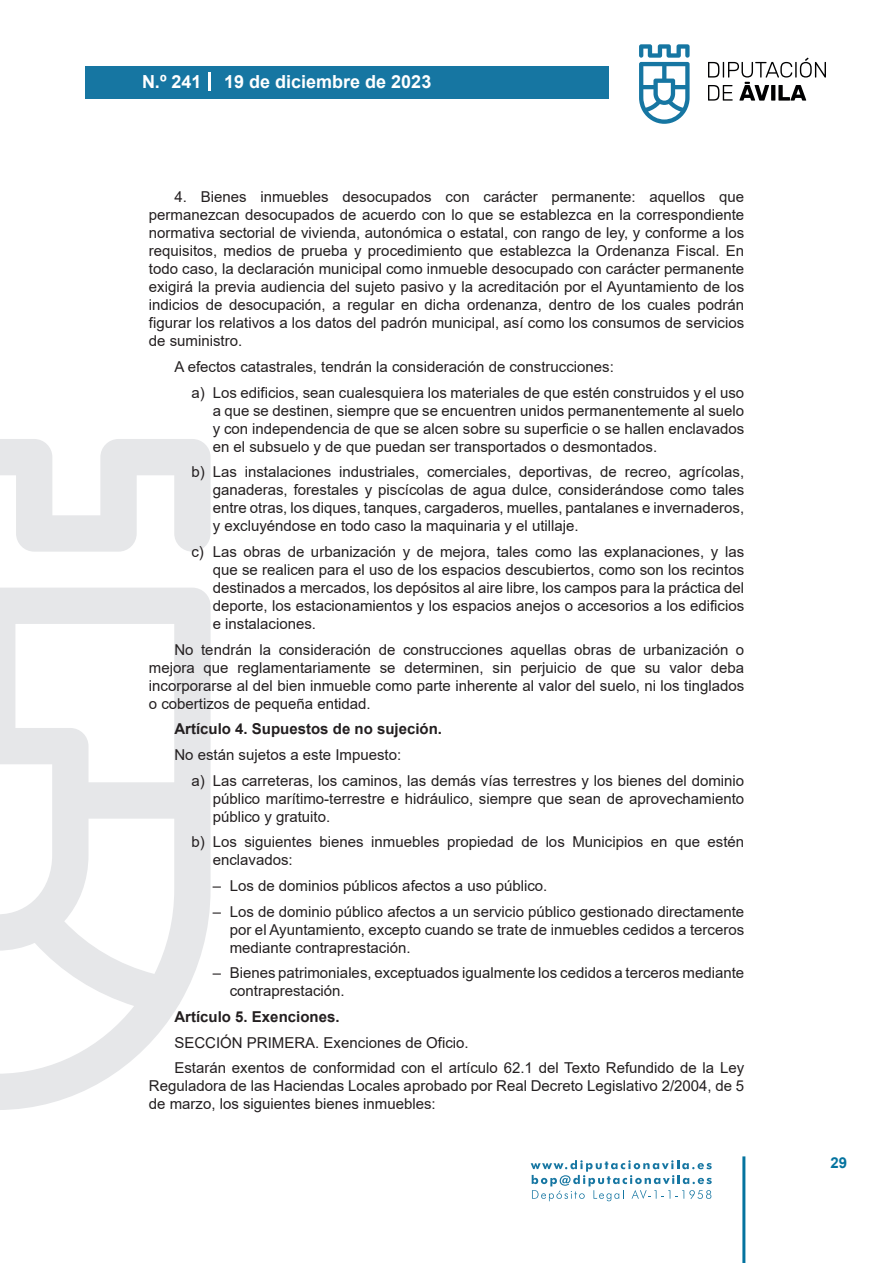
<style>
.page{position:relative;width:893px;height:1263px;background:#fff}
.page>*{position:absolute;margin:0;border:0;box-sizing:border-box;transform-origin:0 0}
.t1{font:700 18px "Arial";color:#fff}
.texto_normal{font:15px/18px "Arial";color:#231f20;text-align:justify}
.texto_normal-2{font:700 15px "Arial";color:#231f20}
.t2{font:700 15px "Arial";color:#04739f}
</style>
<div class="page">
<svg style="left:531px;top:1160px;width:181px;height:41px"></svg>
<div style="left:85px;top:66px;width:523px;height:33px;background:#1676a2"></div>
<svg style="left:639px;top:44px;width:51px;height:80px"></svg>
<svg style="left:708px;top:58px;width:118px;height:43px"></svg>
<hr style="left:742px;top:1156px;width:3px;height:107px;background:#04739f">
<svg style="left:208px;top:72px;width:2px;height:18px"></svg>
<svg style="left:0;top:439px;width:211px;height:671px"></svg>
<p class="t1" style="left:142px;top:69px;width:61px">N.º 241</p>
<p class="t1" style="left:224px;top:69px;width:209px">19 de diciembre de 2023</p>
<p class="texto_normal" style="left:149px;top:188px;width:597px;text-indent:26px">4. Bienes inmuebles desocupados con carácter permanente: aquellos que permanezcan desocupados de acuerdo con lo que se establezca en la correspondiente normativa sectorial de vivienda, autonómica o estatal, con rango de ley, y conforme a los requisitos, medios de prueba y procedimiento que establezca la Ordenanza Fiscal. En todo caso, la declaración municipal como inmueble desocupado con carácter permanente exigirá la previa audiencia del sujeto pasivo y la acreditación por el Ayuntamiento de los indicios de desocupación, a regular en dicha ordenanza, dentro de los cuales podrán figurar los relativos a los datos del padrón municipal, así como los consumos de servicios de suministro.</p>
<p class="texto_normal" style="left:174px;top:358px;width:441px">A efectos catastrales, tendrán la consideración de construcciones:</p>
<p class="texto_normal" style="left:213px;top:383px;width:533px;text-indent:-21px">a) Los edificios, sean cualesquiera los materiales de que estén construidos y el uso a que se destinen, siempre que se encuentren unidos permanentemente al suelo y con independencia de que se alcen sobre su superficie o se hallen enclavados en el subsuelo y de que puedan ser transportados o desmontados.</p>
<p class="texto_normal" style="left:213px;top:463px;width:533px;text-indent:-21px">b) Las instalaciones industriales, comerciales, deportivas, de recreo, agrícolas, ganaderas, forestales y piscícolas de agua dulce, considerándose como tales entre otras, los diques, tanques, cargaderos, muelles, pantalanes e invernaderos, y excluyéndose en todo caso la maquinaria y el utillaje.</p>
<p class="texto_normal" style="left:213px;top:543px;width:533px;text-indent:-21px">c) Las obras de urbanización y de mejora, tales como las explanaciones, y las que se realicen para el uso de los espacios descubiertos, como son los recintos destinados a mercados, los depósitos al aire libre, los campos para la práctica del deporte, los estacionamientos y los espacios anejos o accesorios a los edificios e instalaciones.</p>
<p class="texto_normal" style="left:149px;top:640px;width:597px;text-indent:26px">No tendrán la consideración de construcciones aquellas obras de urbanización o mejora que reglamentariamente se determinen, sin perjuicio de que su valor deba incorporarse al del bien inmueble como parte inherente al valor del suelo, ni los tinglados o cobertizos de pequeña entidad.</p>
<p class="texto_normal-2" style="left:174px;top:718px;width:269px">Artículo 4. Supuestos de no sujeción.</p>
<p class="texto_normal" style="left:174px;top:746px;width:228px">No están sujetos a este Impuesto:</p>
<p class="texto_normal" style="left:213px;top:771px;width:533px;text-indent:-21px">a) Las carreteras, los caminos, las demás vías terrestres y los bienes del dominio público marítimo-terrestre e hidráulico, siempre que sean de aprovechamiento público y gratuito.</p>
<p class="texto_normal" style="left:213px;top:833px;width:533px;text-indent:-21px">b) Los siguientes bienes inmuebles propiedad de los Municipios en que estén enclavados:</p>
<p class="texto_normal" style="left:213px;top:877px;width:336px">– Los de dominios públicos afectos a uso público.</p>
<p class="texto_normal" style="left:230px;top:902px;width:516px;text-indent:-17px">– Los de dominio público afectos a un servicio público gestionado directamente por el Ayuntamiento, excepto cuando se trate de inmuebles cedidos a terceros mediante contraprestación.</p>
<p class="texto_normal" style="left:230px;top:964px;width:516px;text-indent:-17px">– Bienes patrimoniales, exceptuados igualmente los cedidos a terceros mediante contraprestación.</p>
<p class="texto_normal-2" style="left:174px;top:1006px;width:167px">Artículo 5. Exenciones.</p>
<p class="texto_normal" style="left:174px;top:1033px;width:296px">SECCIÓN PRIMERA. Exenciones de Oficio.</p>
<p class="texto_normal" style="left:149px;top:1059px;width:597px;text-indent:26px">Estarán exentos de conformidad con el artículo 62.1 del Texto Refundido de la Ley Reguladora de las Haciendas Locales aprobado por Real Decreto Legislativo 2/2004, de 5 de marzo, los siguientes bienes inmuebles:</p>
<p class="t2" style="left:831px;top:1152px;width:18px">29</p>
</div>
